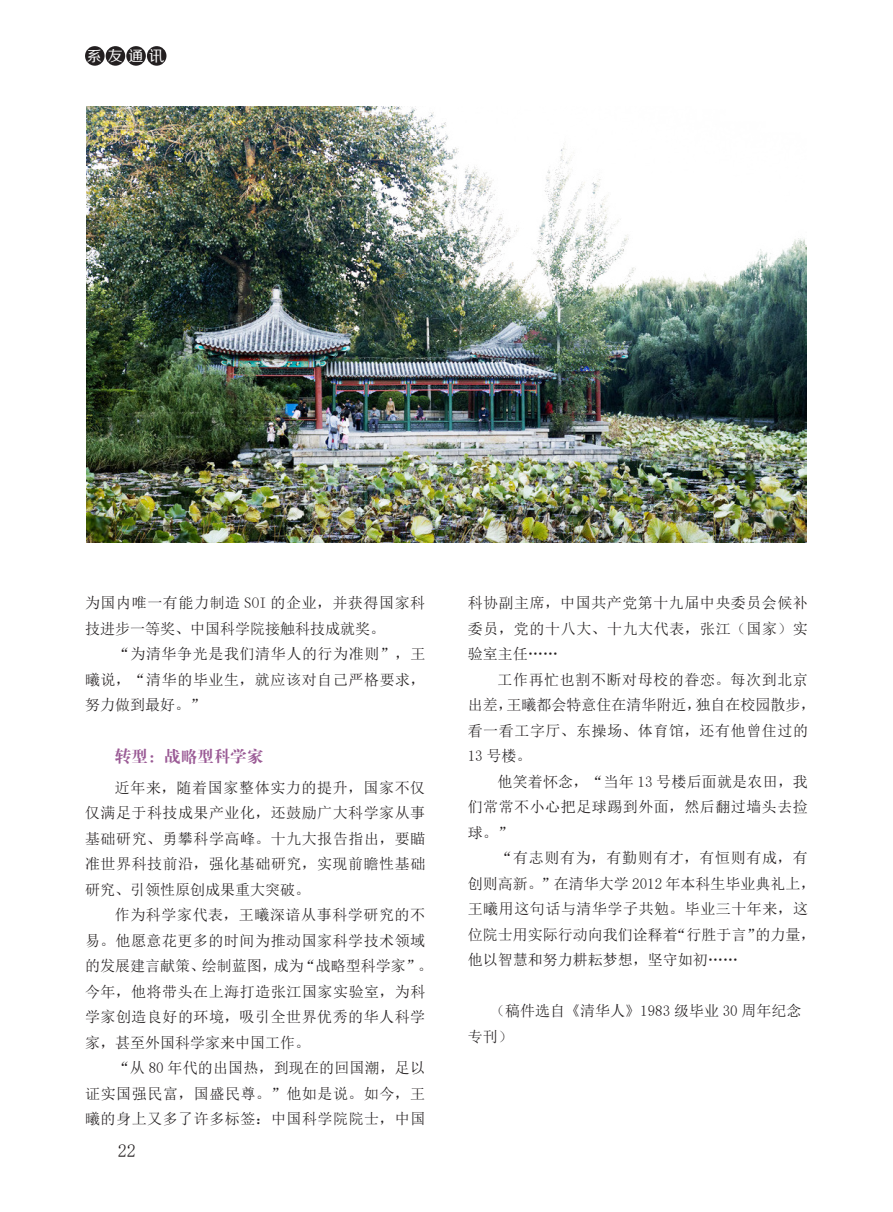
<style>
.page{position:relative;width:893px;height:1212px;background:#fff}
.page>*{position:absolute;margin:0;border:0;box-sizing:border-box;transform-origin:0 0}
.t1{font:18px "Sim Sun";color:#231f20}
.正文{font:16.5px "FZDBSK GBK1 0";color:#9a5a95}
.正文-2{font:15px/25.5px "Sim Sun";letter-spacing:.035em;color:#231f20;text-align:justify}
.正文-3{font:15px/25.5px "Sim Sun";color:#231f20}
.t2{font:15px "FZZHJW GB1 0";color:#fff}
</style>
<div class="page">
<div style="left:85px;top:46px;width:20px;height:20px;background:#231f20;border-radius:50%"></div>
<div style="left:106px;top:46px;width:19px;height:20px;background:#231f20;border-radius:50%"></div>
<div style="left:126px;top:46px;width:20px;height:20px;background:#231f20;border-radius:50%"></div>
<div style="left:147px;top:46px;width:19px;height:20px;background:#231f20;border-radius:50%"></div>
<img style="left:86px;top:106px;width:720px;height:436px">
<p class="t2" style="left:87px;top:48px;width:79px">系 友 通 讯</p>
<p class="正文-3" style="left:85px;top:590px;width:342px">为国内唯一有能力制造 SOI 的企业，并获得国家科技进步一等奖、中国科学院接触科技成就奖。</p>
<p class="正文-2" style="left:85px;top:641px;width:342px;text-indent:30px">“为清华争光是我们清华人的行为准则”，王曦说，“清华的毕业生，就应该对自己严格要求，努力做到最好。”</p>
<p class="正文" style="left:115px;top:748px;width:150px">转型：战略型科学家</p>
<p class="正文-2" style="left:85px;top:775px;width:342px;text-indent:30px">近年来，随着国家整体实力的提升，国家不仅仅满足于科技成果产业化，还鼓励广大科学家从事基础研究、勇攀科学高峰。十九大报告指出，要瞄准世界科技前沿，强化基础研究，实现前瞻性基础研究、引领性原创成果重大突破。</p>
<p class="正文-2" style="left:85px;top:902px;width:349px;text-align:left;text-indent:30px">作为科学家代表，王曦深谙从事科学研究的不易。他愿意花更多的时间为推动国家科学技术领域的发展建言献策、绘制蓝图，成为“战略型科学家”。今年，他将带头在上海打造张江国家实验室，为科学家创造良好的环境，吸引全世界优秀的华人科学家，甚至外国科学家来中国工作。</p>
<p class="正文-2" style="left:85px;top:1055px;width:342px;text-indent:30px">“从 80 年代的出国热，到现在的回国潮，足以证实国强民富，国盛民尊。”他如是说。如今，王曦的身上又多了许多标签：中国科学院院士，中国</p>
<p class="t1" style="left:118px;top:1142px;width:19px">22</p>
<p class="正文-2" style="left:468px;top:590px;width:342px">科协副主席，中国共产党第十九届中央委员会候补委员，党的十八大、十九大代表，张江（国家）实验室主任……</p>
<p class="正文-2" style="left:468px;top:667px;width:349px;text-align:left;text-indent:30px">工作再忙也割不断对母校的眷恋。每次到北京出差，王曦都会特意住在清华附近，独自在校园散步，看一看工字厅、东操场、体育馆，还有他曾住过的<br>13 号楼。</p>
<p class="正文-2" style="left:468px;top:769px;width:342px;text-indent:30px">他笑着怀念，“当年 13 号楼后面就是农田，我们常常不小心把足球踢到外面，然后翻过墙头去捡球。”</p>
<p class="正文-3" style="left:468px;top:845px;width:349px;text-indent:30px">“有志则有为，有勤则有才，有恒则有成，有创则高新。”在清华大学 2012 年本科生毕业典礼上，王曦用这句话与清华学子共勉。毕业三十年来，这位院士用实际行动向我们诠释着“行胜于言”的力量，他以智慧和努力耕耘梦想，坚守如初……</p>
<p class="正文-3" style="left:468px;top:998px;width:335px;text-indent:22px">（稿件选自《清华人》1983 级毕业 30 周年纪念专刊）</p>
</div>
